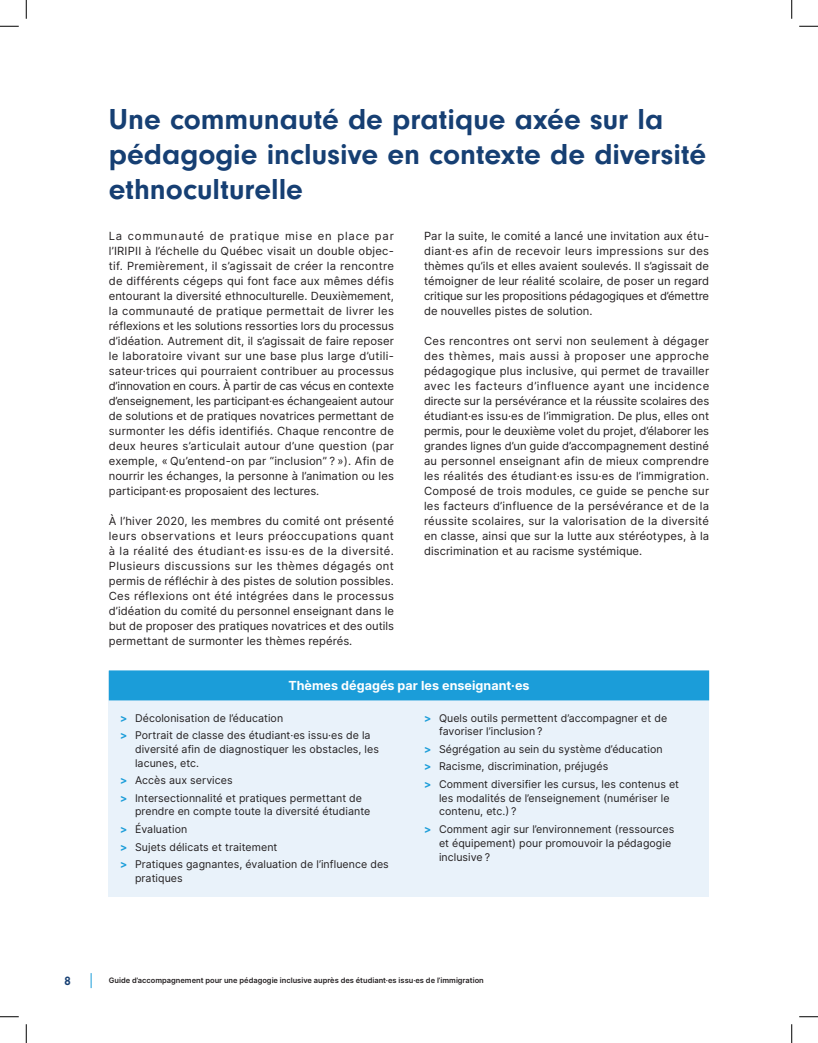
<style>
.page{position:relative;width:818px;height:1043px;background:#fff}
.page>*{position:absolute;margin:0;border:0;box-sizing:border-box;transform-origin:0 0}
.t1{font:700 30px/35px "Neuzeit Gro";color:#163f73}
.t2{font:700 12.5px "Inter";letter-spacing:.005em;color:#fff}
.t3{font:700 12.5px "Neuzeit Gro";color:#163f73}
.t4{font:11.25px/15px "Inter";letter-spacing:.005em;color:#231f20;text-align:justify}
.t5{font:10.62px/17.5px "Inter";letter-spacing:.005em;color:#231f20}
.t6{font:600 7.5px "Inter";color:#231f20}
.s1{font-weight:700;color:#1b9dd9}
</style>
<div class="page">
<svg style="left:91px;top:973px;width:1px;height:15px"></svg>
<div style="left:109px;top:670px;width:600px;height:226px;background:#e9f2fa"></div>
<div style="left:109px;top:670px;width:600px;height:30px;background:#1b9dd9"></div>
<svg style="left:0;top:25px;width:19px;height:2px"></svg>
<svg style="left:799px;top:25px;width:19px;height:2px"></svg>
<svg style="left:0;top:1016px;width:19px;height:1px"></svg>
<svg style="left:799px;top:1016px;width:19px;height:1px"></svg>
<svg style="left:25px;top:0;width:2px;height:19px"></svg>
<svg style="left:25px;top:1024px;width:2px;height:18px"></svg>
<svg style="left:791px;top:0;width:1px;height:19px"></svg>
<svg style="left:791px;top:1024px;width:1px;height:18px"></svg>
<h1 class="t1" style="left:109px;top:102px;width:599px">Une communauté de pratique axée sur la pédagogie inclusive en contexte de diversité ethnoculturelle</h1>
<p class="t4" style="left:109px;top:228px;width:287px">La communauté de pratique mise en place par l’IRIPII à l’échelle du Québec visait un double objec&shy;tif. Premièrement, il s’agissait de créer la rencontre de différents cégeps qui font face aux mêmes défis entourant la diversité ethnoculturelle. Deuxièmement, la communauté de pratique permettait de livrer les réflexions et les solutions ressorties lors du processus d’idéation. Autrement dit, il s’agissait de faire reposer le laboratoire vivant sur une base plus large d’utili&shy;sateur·trices qui pourraient contribuer au processus d’innovation en cours. À partir de cas vécus en contexte d’enseignement, les participant·es échangeaient autour de solutions et de pratiques novatrices permettant de surmonter les défis identifiés. Chaque rencontre de deux heures s’articulait autour d’une question (par exemple, « Qu’entend-on par “inclusion” ? »). Afin de nourrir les échanges, la personne à l’animation ou les participant·es proposaient des lectures.</p>
<p class="t4" style="left:109px;top:513px;width:287px">À l’hiver 2020, les membres du comité ont présenté leurs observations et leurs préoccupations quant à la réalité des étudiant·es issu·es de la diversité.<br>Plusieurs discussions sur les thèmes dégagés ont permis de réfléchir à des pistes de solution possibles.<br>Ces réflexions ont été intégrées dans le processus d’idéation du comité du personnel enseignant dans le but de proposer des pratiques novatrices et des outils permettant de surmonter les thèmes repérés.</p>
<p class="t4" style="left:424px;top:228px;width:287px">Par la suite, le comité a lancé une invitation aux étu&shy;diant·es afin de recevoir leurs impressions sur des thèmes qu’ils et elles avaient soulevés. Il s’agissait de témoigner de leur réalité scolaire, de poser un regard critique sur les propositions pédagogiques et d’émettre de nouvelles pistes de solution.</p>
<p class="t4" style="left:424px;top:333px;width:287px">Ces rencontres ont servi non seulement à dégager des thèmes, mais aussi à proposer une approche pédagogique plus inclusive, qui permet de travailler avec les facteurs d’influence ayant une incidence directe sur la persévérance et la réussite scolaires des étudiant·es issu·es de l’immigration. De plus, elles ont permis, pour le deuxième volet du projet, d’élaborer les grandes lignes d’un guide d’accompagnement destiné au personnel enseignant afin de mieux comprendre les réalités des étudiant·es issu·es de l’immigration.<br>Composé de trois modules, ce guide se penche sur les facteurs d’influence de la persévérance et de la réussite scolaires, sur la valorisation de la diversité en classe, ainsi que sur la lutte aux stéréotypes, à la discrimination et au racisme systémique.</p>
<p class="t2" style="left:288px;top:676px;width:243px">Thèmes dégagés par les enseignant·es</p>
<p class="t5" style="left:120px;top:709px;width:252px"><span class="s1">&gt;</span> Décolonisation de l’éducation<br><span class="s1">&gt;</span> Portrait de classe des étudiant·es issu·es de la</p>
<p class="t5" style="left:135px;top:742px;width:245px;line-height:13.8px">diversité afin de diagnostiquer les obstacles, les lacunes, etc.</p>
<p class="t5" style="left:120px;top:771px;width:243px"><span class="s1">&gt;</span> Accès aux services<br><span class="s1">&gt;</span> Intersectionnalité et pratiques permettant de</p>
<p class="t5" style="left:120px;top:802px;width:270px;text-indent:15px">prendre en compte toute la diversité étudiante<br><span class="s1">&gt;</span> Évaluation<br><span class="s1">&gt;</span> Sujets délicats et traitement<br><span class="s1">&gt;</span> Pratiques gagnantes, évaluation de l’influence des</p>
<p class="t5" style="left:135px;top:869px;width:49px">pratiques</p>
<p class="t5" style="left:439px;top:710px;width:230px;line-height:13.8px;text-indent:-15px"><span class="s1">&gt;</span> Quels outils permettent d’accompagner et de favoriser l’inclusion ?</p>
<p class="t5" style="left:424px;top:740px;width:256px"><span class="s1">&gt;</span> Ségrégation au sein du système d’éducation<br><span class="s1">&gt;</span> Racisme, discrimination, préjugés<br><span class="s1">&gt;</span> Comment diversifier les cursus, les contenus et</p>
<p class="t5" style="left:439px;top:790px;width:232px;line-height:13.8px">les modalités de l’enseignement (numériser le contenu, etc.) ?</p>
<p class="t5" style="left:439px;top:822px;width:237px;line-height:13.8px;text-indent:-15px"><span class="s1">&gt;</span> Comment agir sur l’environnement (ressources et équipement) pour promouvoir la pédagogie inclusive ?</p>
<p class="t3" style="left:64px;top:973px;width:8px">8</p>
<p class="t6" style="left:109px;top:974px;width:376px">Guide d’accompagnement pour une pédagogie inclusive auprès des étudiant·es issu·es de l’immigration</p>
</div>
